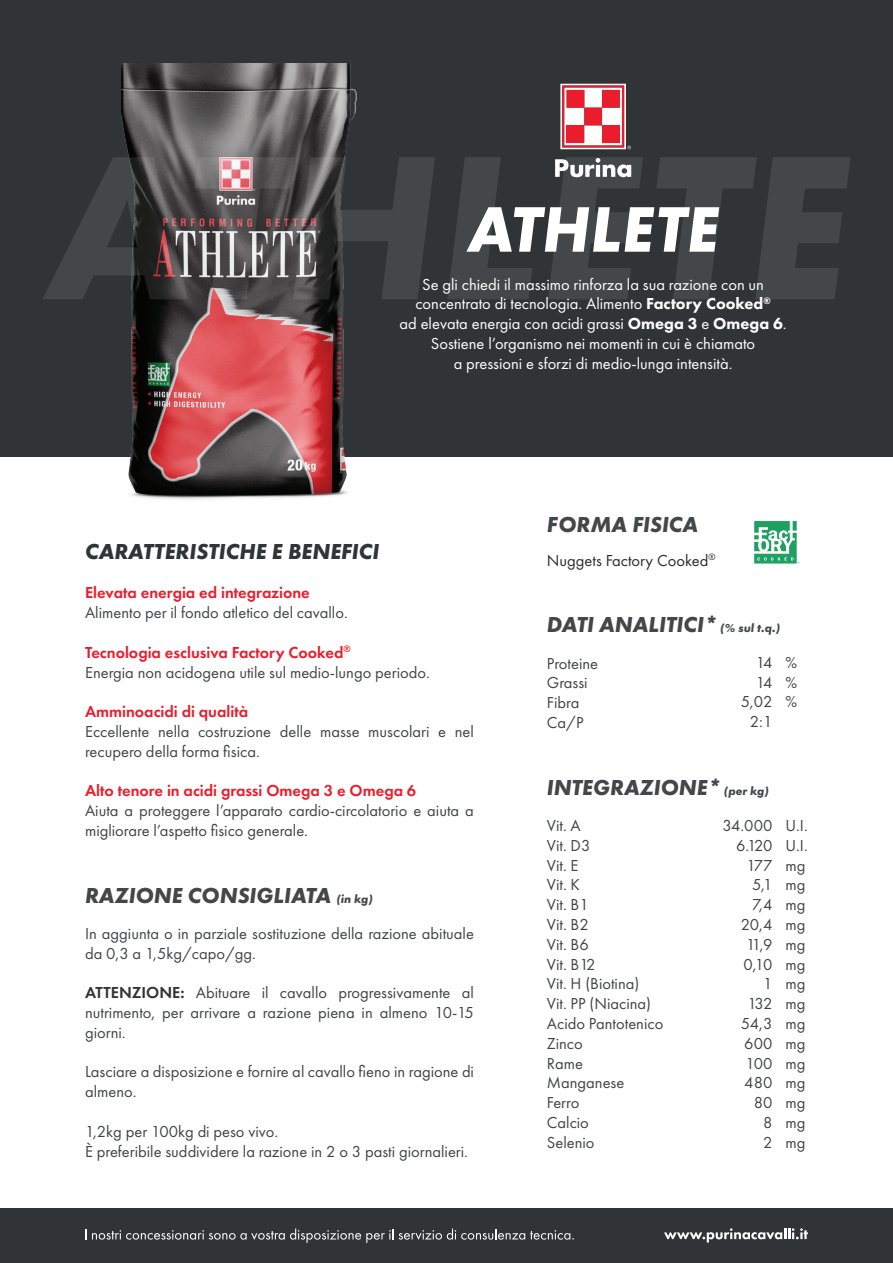
<style>
.page{position:relative;width:893px;height:1263px;background:#fff}
.page>*{position:absolute;margin:0;border:0;box-sizing:border-box;transform-origin:0 0}
.t1{font:italic 700 66.75px "Futura PT";color:#fff}
.t2{font:italic 700 22.5px "Futura PT";color:#444749}
.t3{font:italic 700 22.5px "Futura PT";color:#303437}
.t4{font:16.5px/19.8px "Futura PT";color:#414446}
.t5{font:16.5px/19.8px "Futura PT";color:#fff;text-align:center}
.t6{font:600 16.5px "Futura PT";color:#eb1c2c}
.t7{font:16.5px/19.8px "Futura PT";letter-spacing:-.025em;color:#414446;text-align:right}
.t8{font:16.5px "Futura PT";color:#292d2f}
.s1{font-weight:800}
.s2{font-weight:600;color:#eb1c2c}
.s3{font-size:12px}
.s4{font-weight:600;color:#303437}
</style>
<div class="page">
<div style="left:0;top:0;width:893px;height:457px;background:#303437"></div>
<div style="left:0;top:1208px;width:893px;height:55px;background:#303437"></div>
<svg style="left:92px;top:1228px;width:482px;height:15px"></svg>
<svg style="left:664px;top:1228px;width:144px;height:14px"></svg>
<svg style="left:560px;top:84px;width:71px;height:65px"></svg>
<div style="left:567px;top:125px;width:17px;height:18px;background:#eb1c2c"></div>
<div style="left:602px;top:125px;width:18px;height:18px;background:#eb1c2c"></div>
<img style="left:122px;top:64px;width:235px;height:436px">
<svg style="left:43px;top:157px;width:145px;height:142px"></svg>
<svg style="left:194px;top:157px;width:241px;height:142px"></svg>
<svg style="left:448px;top:157px;width:84px;height:142px"></svg>
<svg style="left:548px;top:157px;width:95px;height:142px"></svg>
<svg style="left:657px;top:157px;width:193px;height:142px"></svg>
<svg style="left:754px;top:521px;width:45px;height:43px"></svg>
<h1 class="t1" style="left:467px;top:188px;width:253px">ATHLETE</h1>
<p class="t5" style="left:399px;top:274px;width:389px">Se gli chiedi il massimo rinforza la sua razione con un concentrato di tecnologia. Alimento <span class="s1">Factory Cooked</span><sup>®<br></sup>ad elevata energia con acidi grassi <span class="s1">Omega 3</span> e <span class="s1">Omega 6</span>.<br>Sostiene l’organismo nei momenti in cui è chiamato<br>a pressioni e sforzi di medio-lunga intensità.</p>
<h2 class="t3" style="left:85px;top:537px;width:296px">CARATTERISTICHE E BENEFICI</h2>
<p class="t6" style="left:85px;top:582px;width:226px">Elevata energia ed integrazione</p>
<p class="t4" style="left:85px;top:603px;width:264px">Alimento per il fondo atletico del cavallo.</p>
<p class="t4" style="left:85px;top:642px;width:346px"><span class="s2">Tecnologia esclusiva Factory Cooked</span><sup>®<br></sup>Energia non acidogena utile sul medio-lungo periodo.</p>
<p class="t6" style="left:85px;top:701px;width:165px">Amminoacidi di qualità</p>
<p class="t4" style="left:85px;top:721px;width:390px">Eccellente nella costruzione delle masse muscolari e nel recupero della forma fisica.</p>
<p class="t6" style="left:85px;top:780px;width:333px">Alto tenore in acidi grassi Omega 3 e Omega 6</p>
<p class="t4" style="left:85px;top:801px;width:390px">Aiuta a proteggere l’apparato cardio-circolatorio e aiuta a migliorare l’aspetto fisico generale.</p>
<h2 class="t2" style="left:85px;top:881px;width:289px">RAZIONE CONSIGLIATA <span class="s3">(in kg)</span></h2>
<p class="t4" style="left:85px;top:923px;width:390px">In aggiunta o in parziale sostituzione della razione abituale da 0,3 a 1,5kg/capo/gg.</p>
<p class="t4" style="left:85px;top:983px;width:390px;text-align:justify"><span class="s4">ATTENZIONE:</span> Abituare il cavallo progressivamente al nutrimento, per arrivare a razione piena in almeno 10-15 giorni.</p>
<p class="t4" style="left:85px;top:1062px;width:390px">Lasciare a disposizione e fornire al cavallo fieno in ragione di almeno.</p>
<p class="t4" style="left:85px;top:1121px;width:384px">1,2kg per 100kg di peso vivo.<br>È preferibile suddividere la razione in 2 o 3 pasti giornalieri.</p>
<h2 class="t2" style="left:547px;top:510px;width:153px">FORMA FISICA</h2>
<p class="t8" style="left:547px;top:550px;width:170px">Nuggets Factory Cooked<sup>®</sup></p>
<h2 class="t2" style="left:547px;top:611px;width:235px">DATI ANALITICI* <span class="s3">(% sul t.q.)</span></h2>
<p class="t4" style="left:547px;top:653px;width:53px">Proteine<br>Grassi<br>Fibra<br>Ca/P</p>
<p class="t4" style="left:741px;top:652px;width:33px;text-align:right">14<br>14<br>5,02<br>2:1</p>
<p class="t4" style="left:785px;top:652px;width:13px;text-align:justify">% % %</p>
<h2 class="t2" style="left:547px;top:773px;width:224px">INTEGRAZIONE* <span class="s3">(per kg)</span></h2>
<p class="t4" style="left:547px;top:815px;width:118px">Vit. A<br>Vit. D3<br>Vit. E<br>Vit. K<br>Vit. B1<br>Vit. B2<br>Vit. B6<br>Vit. B12<br>Vit. H (Biotina)<br>Vit. PP (Niacina)<br>Acido Pantotenico<br>Zinco<br>Rame<br>Manganese<br>Ferro<br>Calcio<br>Selenio</p>
<p class="t7" style="left:723px;top:815px;width:51px">34.000<br>6.120<br>177<br>5,1<br>7,4<br>20,4<br>11,9<br>0,10<br>1<br>132<br>54,3<br>600<br>100<br>480<br>80<br>8<br>2</p>
<p class="t4" style="left:785px;top:815px;width:24px">U.I.<br>U.I. mg mg mg mg mg mg mg mg mg mg mg mg mg mg mg</p>
</div>
